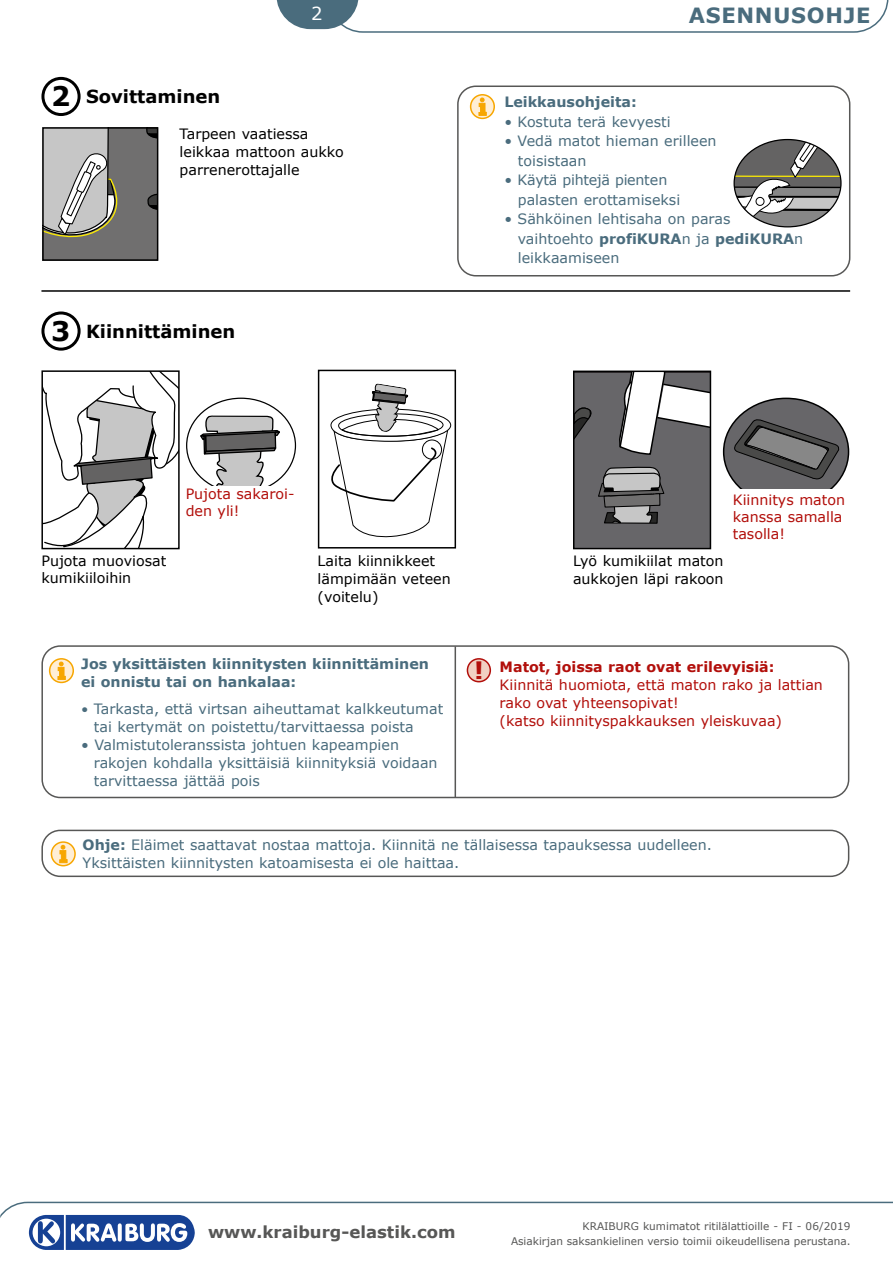
<style>
.page{position:relative;width:893px;height:1263px;background:#fff}
.page>*{position:absolute;margin:0;border:0;box-sizing:border-box;transform-origin:0 0}
.t1{font:700 27px "Verdana";color:#000}
.t2{font:700 24px "Verdana";color:#b20f0b}
.t3{font:700 21px "Verdana";letter-spacing:.035em;color:#4a6c7d}
.t4{font:700 18px "Verdana";color:#000}
.t5{font:18px "Verdana";color:#fff}
.t6{font:700 16.5px "Verdana";color:#575756}
.t7{font:14.25px/18px "Verdana";color:#4a6c7d}
.t8{font:14.25px/18px "Verdana";color:#000}
.t9{font:14.25px/17.1px "Verdana";color:#b20f0b}
.t10{font:700 14.25px/18px "Verdana";color:#4a6c7d}
.t11{font:700 14.25px "Verdana";color:#b20f0b}
.t12{font:10.5px "Verdana";color:#575756}
.s1{font-size:27px}
.s2{font-weight:700}
.s3{font-size:13.5px}
</style>
<div class="page">
<div style="left:41px;top:645px;width:808px;height:153px;border:2px solid #575756;border-radius:18px"></div>
<svg style="left:276px;top:0;width:612px;height:33px"></svg>
<div style="left:467px;top:659px;width:23px;height:23px;background:#f1d1c3;border-radius:50%"></div>
<div style="left:467px;top:658px;width:24px;height:24px;border:2px solid #b20f0b;border-radius:50%"></div>
<svg style="left:0;top:1202px;width:893px;height:16px"></svg>
<div style="left:41px;top:311px;width:40px;height:40px;border:3px solid #000;border-radius:50%"></div>
<hr style="left:455px;top:646px;width:1px;height:151px;background:#575756">
<div style="left:41px;top:77px;width:40px;height:39px;border:3px solid #000;border-radius:50%"></div>
<svg style="left:735px;top:140px;width:106px;height:87px"></svg>
<svg style="left:50px;top:659px;width:23px;height:23px"></svg>
<div style="left:49px;top:658px;width:25px;height:25px;border:2px solid #f7a600;border-radius:50%"></div>
<svg style="left:58px;top:662px;width:8px;height:18px"></svg>
<svg style="left:576px;top:374px;width:132px;height:172px"></svg>
<div style="left:573px;top:371px;width:138px;height:178px;border:2px solid #000"></div>
<svg style="left:44px;top:373px;width:133px;height:173px"></svg>
<div style="left:41px;top:370px;width:139px;height:179px;border:2px solid #000"></div>
<svg style="left:200px;top:415px;width:80px;height:71px"></svg>
<svg style="left:724px;top:398px;width:124px;height:91px;background:#747475"></svg>
<div style="left:318px;top:370px;width:138px;height:178px;border:2px solid #000"></div>
<svg style="left:330px;top:383px;width:121px;height:155px"></svg>
<svg style="left:45px;top:130px;width:110px;height:128px;background:#939390"></svg>
<div style="left:42px;top:127px;width:116px;height:134px;border:2px solid #000"></div>
<div style="left:41px;top:830px;width:808px;height:47px;border:2px solid #575756;border-radius:18px"></div>
<div style="left:51px;top:842px;width:24px;height:24px;background:#ffeed5;border-radius:50%"></div>
<div style="left:51px;top:841px;width:25px;height:25px;border:2px solid #f7a600;border-radius:50%"></div>
<svg style="left:59px;top:845px;width:9px;height:18px"></svg>
<svg style="left:27px;top:1213px;width:169px;height:37px"></svg>
<hr style="left:41px;top:290px;width:809px;height:2px;background:#000">
<div style="left:457px;top:86px;width:393px;height:190px;border:2px solid #575756;border-radius:18px"></div>
<svg style="left:471px;top:95px;width:23px;height:23px"></svg>
<div style="left:470px;top:94px;width:25px;height:25px;border:2px solid #f7a600;border-radius:50%"></div>
<svg style="left:478px;top:98px;width:9px;height:18px"></svg>
<p class="t5" style="left:311px;top:1px;width:13px">2</p>
<h3 class="t3" style="left:689px;top:1px;width:183px">ASENNUSOHJE</h3>
<p class="t4" style="left:51px;top:84px;width:171px"><span class="s1">2</span> Sovittaminen</p>
<p class="t8" style="left:180px;top:124px;width:166px">Tarpeen vaatiessa leikkaa mattoon aukko parrenerottajalle</p>
<h1 class="t1" style="left:51px;top:312px;width:21px">3</h1>
<p class="t4" style="left:86px;top:319px;width:151px">Kiinnittäminen</p>
<p class="t10" style="left:504px;top:93px;width:134px">Leikkausohjeita:</p>
<p class="t7" style="left:504px;top:113px;width:168px">• Kostuta terä kevyesti</p>
<p class="t7" style="left:518px;top:131px;width:200px;line-height:19.5px;text-indent:-13px">• Vedä matot hieman erilleen toisistaan</p>
<p class="t7" style="left:518px;top:170px;width:164px;line-height:19.5px;text-indent:-13px">• Käytä pihtejä pienten palasten erottamiseksi</p>
<p class="t7" style="left:518px;top:209px;width:287px;line-height:19.5px;text-indent:-13px">• Sähköinen lehtisaha on paras vaihtoehto <span class="s2">profiKURA</span>n ja <span class="s2">pediKURA</span>n leikkaamiseen</p>
<p class="t9" style="left:186px;top:485px;width:110px">Pujota sakaroi&shy;den yli!</p>
<p class="t9" style="left:733px;top:491px;width:114px">Kiinnitys maton kanssa samalla tasolla!</p>
<p class="t8" style="left:318px;top:552px;width:135px">Laita kiinnikkeet lämpimään veteen (voitelu)</p>
<p class="t8" style="left:41px;top:552px;width:126px;line-height:17.1px">Pujota muoviosat kumikiiloihin</p>
<p class="t8" style="left:573px;top:552px;width:152px">Lyö kumikiilat maton aukkojen läpi rakoon</p>
<p class="t10" style="left:81px;top:654px;width:349px">Jos yksittäisten kiinnitysten kiinnittäminen ei onnistu tai on hankalaa:</p>
<p class="t7" style="left:94px;top:699px;width:351px;text-indent:-13px"><span class="s3">•</span> Tarkasta, että virtsan aiheuttamat kalkkeutumat tai kertymät on poistettu/tarvittaessa poista</p>
<p class="t7" style="left:94px;top:735px;width:345px;text-indent:-13px">• Valmistutoleranssista johtuen kapeampien rakojen kohdalla yksittäisiä kiinnityksiä voidaan tarvittaessa jättää pois</p>
<h2 class="t2" style="left:474px;top:654px;width:11px">!</h2>
<p class="t11" style="left:500px;top:657px;width:276px">Matot, joissa raot ovat erilevyisiä:</p>
<p class="t9" style="left:500px;top:676px;width:325px;line-height:18px">Kiinnitä huomiota, että maton rako ja lattian rako ovat yhteensopivat!<br>(katso kiinnityspakkauksen yleiskuvaa)</p>
<p class="t7" style="left:83px;top:835px;width:631px"><span class="s2">Ohje:</span> Eläimet saattavat nostaa mattoja. Kiinnitä ne tällaisessa tapauksessa uudelleen.<br>Yksittäisten kiinnitysten katoamisesta ei ole haittaa.</p>
<p class="t12" style="left:582px;top:1219px;width:270px">KRAIBURG kumimatot ritilälattioille - FI - 06/2019</p>
<p class="t6" style="left:208px;top:1221px;width:249px">www.kraiburg-elastik.com</p>
<p class="t12" style="left:511px;top:1234px;width:341px">Asiakirjan saksankielinen versio toimii oikeudellisena perustana.</p>
</div>
